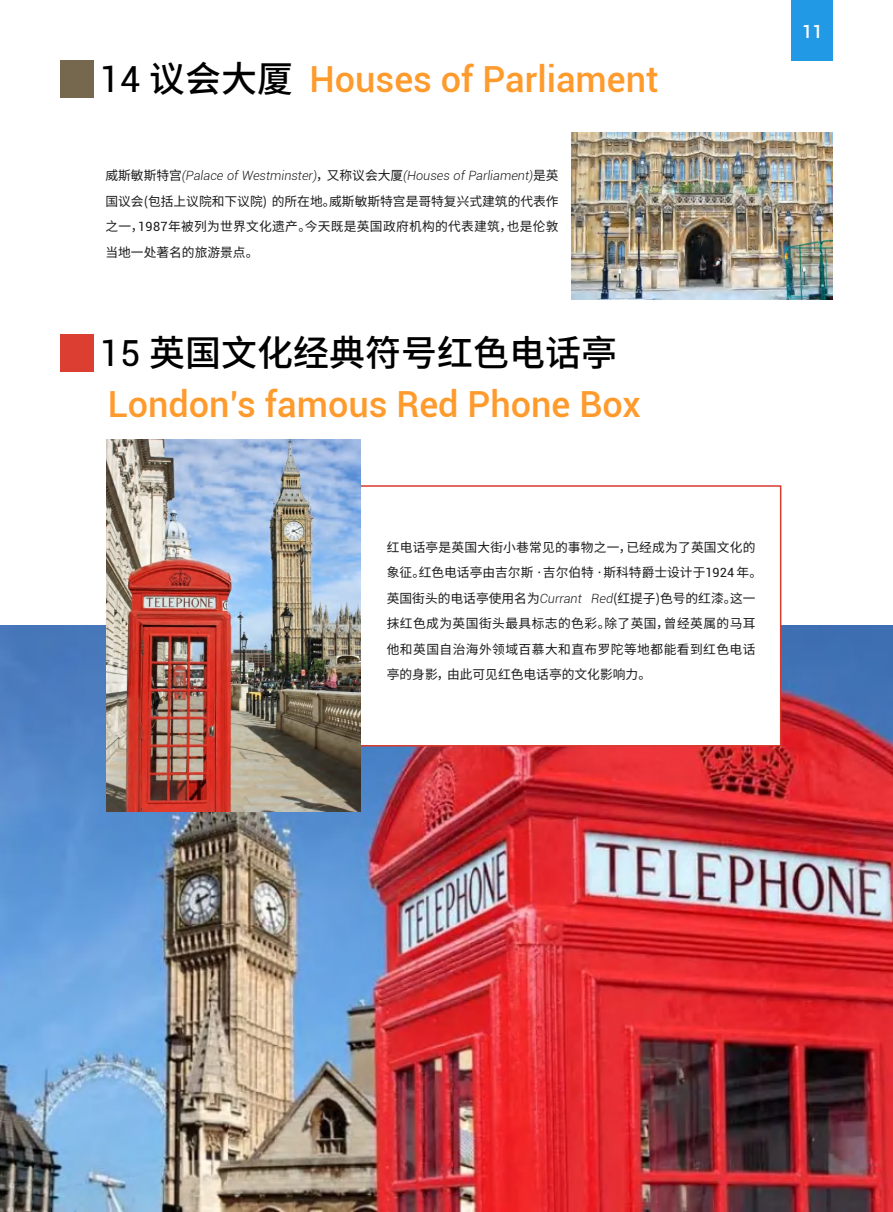
<style>
.page{position:relative;width:893px;height:1212px;background:#fff}
.page>*{position:absolute;margin:0;border:0;box-sizing:border-box;transform-origin:0 0}
.t1{font:500 36px "Roboto";color:#ff9a2c}
.t2{font:500 36px "Source Han Sans CN";color:#000}
.t3{font:500 18px "Roboto";color:#fff}
.t4{font:12.75px/25.5px "Source Han Sans CN";letter-spacing:.015em;color:#1a1a1a;text-align:justify}
.t5{font:italic 300 12.75px "Roboto";color:#1a1a1a}
.s1{font-weight:400;color:#000}
.s2{font-family:"Source Han Sans CN";color:#000}
.s3{font-family:"Source Han Sans CN";font-weight:400;font-style:normal}
.s4{font-family:"Roboto"}
.s5{font-family:"Roboto";font-weight:400}
.s6{font-family:"Roboto";font-weight:300;font-style:italic}
</style>
<div class="page">
<img style="left:0;top:625px;width:893px;height:587px">
<div style="left:311px;top:485px;width:470px;height:261px;background:#fff;border:2px solid #d83a2e"></div>
<div style="left:60px;top:60px;width:34px;height:37px;background:#75684f"></div>
<div style="left:60px;top:334px;width:34px;height:37px;background:#dc3e32"></div>
<img style="left:571px;top:132px;width:262px;height:167px">
<img style="left:107px;top:439px;width:254px;height:373px">
<div style="left:792px;top:0;width:41px;height:60px;background:#2299e5"></div>
<h1 class="t1" style="left:100px;top:54px;width:560px"><span class="s1">14</span> <span class="s2">议会大厦</span> Houses of Parliament</h1>
<p class="t5" style="left:105px;top:167px;width:455px"><span class="s3">威斯敏斯特宫</span>(Palace of Westminster)<span class="s3">，又称议会大厦</span>(Houses of Parliament)<span class="s3">是英</span></p>
<p class="t4" style="left:105px;top:189px;width:455px">国议会(包括上议院和下议院) 的所在地。威斯敏斯特宫是哥特复兴式建筑的代表作之一，<span class="s4">1987</span>年被列为世界文化遗产。今天既是英国政府机构的代表建筑，也是伦敦当地一处著名的旅游景点。</p>
<h1 class="t2" style="left:100px;top:333px;width:519px"><span class="s5">15</span> 英国文化经典符号红色电话亭</h1>
<h1 class="t1" style="left:108px;top:379px;width:534px">London’s famous Red Phone Box</h1>
<h2 class="t3" style="left:802px;top:19px;width:22px">11</h2>
<p class="t4" style="left:387px;top:535px;width:377px;text-align:left">红电话亭是英国大街小巷常见的事物之一，已经成为了英国文化的象征。红色电话亭由吉尔斯 ·吉尔伯特 ·斯科特爵士设计于<span class="s4">1924</span> 年。英国街头的电话亭使用名为<span class="s6">Currant Red</span>(红提子)色号的红漆。这一抹红色成为英国街头最具标志的色彩。除了英国，曾经英属的马耳他和英国自治海外领域百慕大和直布罗陀等地都能看到红色电话亭的身影，由此可见红色电话亭的文化影响力。</p>
</div>
